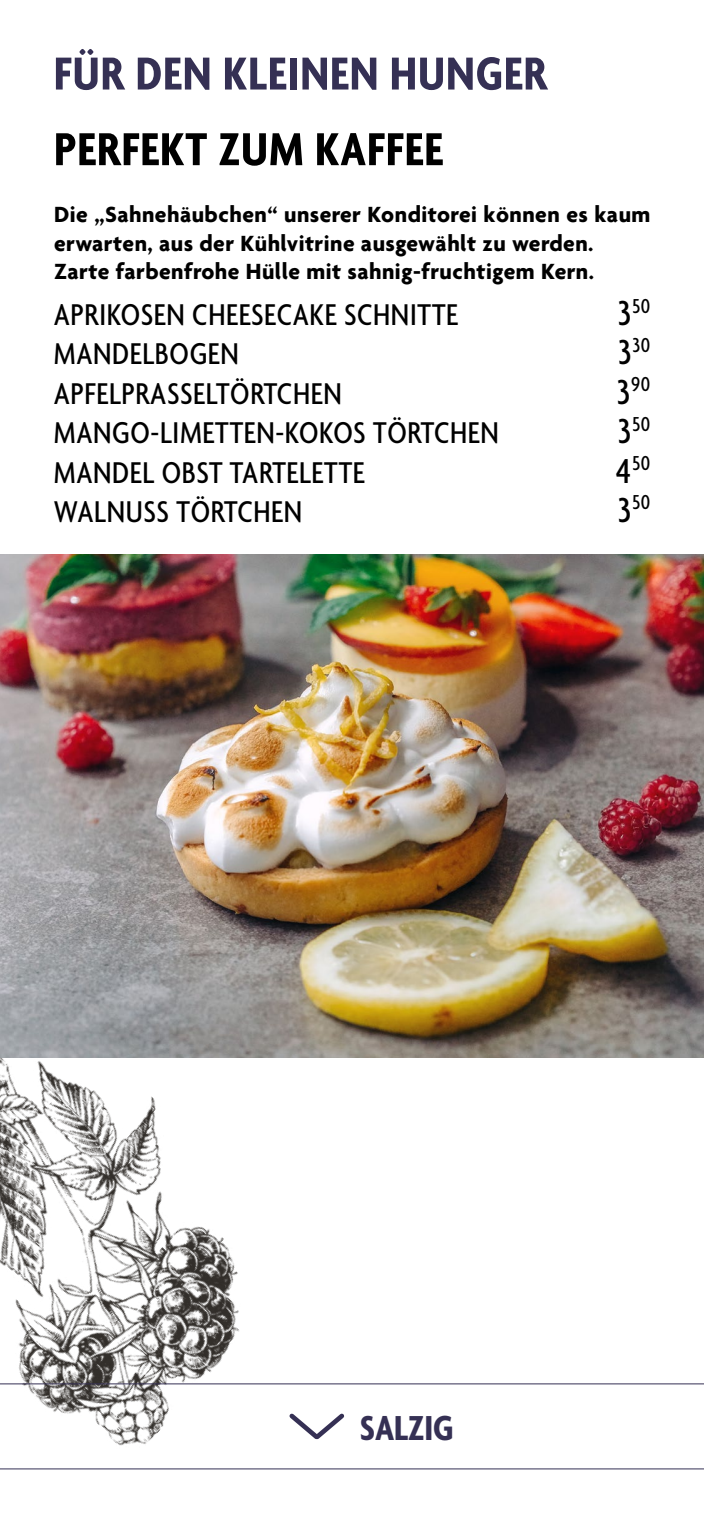
<style>
.page{position:relative;width:704px;height:1523px;background:#fff}
.page>*{position:absolute;margin:0;border:0;box-sizing:border-box;transform-origin:0 0}
.t1{font:700 condensed 50px "Agenda";letter-spacing:.02em;color:#353054}
.t2{font:700 condensed 50px "Agenda";letter-spacing:.02em;color:#000}
.t3{font:700 condensed 37.5px "Agenda";color:#353054}
.t4{font:500 condensed 32.5px "Agenda";letter-spacing:.02em;color:#000}
.t5{font:700 23.75px/28.5px "Agenda";letter-spacing:.02em;color:#000}
.t6{font:500 condensed 21.88px "Agenda";letter-spacing:.02em;color:#000}
.s1{font-size:37.5px}
</style>
<div class="page">
<img style="left:0;top:1057px;width:322px;height:413px">
<img style="left:0;top:554px;width:703px;height:503px">
<svg style="left:0;top:1383px;width:703px;height:86px"></svg>
<svg style="left:285px;top:1409px;width:63px;height:34px"></svg>
<h1 class="t1" style="left:54px;top:47px;width:494px">FÜR DEN KLEINEN HUNGER</h1>
<h1 class="t2" style="left:54px;top:122px;width:390px">PERFEKT ZUM KAFFEE</h1>
<p class="t5" style="left:54px;top:202px;width:597px">Die „Sahnehäubchen“ unserer Konditorei können es kaum erwarten, aus der Kühlvitrine ausgewählt zu werden.<br>Zarte farbenfrohe Hülle mit sahnig-fruchtigem Kern.</p>
<h3 class="t4" style="left:54px;top:297px;width:405px">APRIKOSEN CHEESECAKE SCHNITTE</h3>
<p class="t6" style="left:617px;top:294px;width:34px"><span class="s1">3</span>50</p>
<h3 class="t4" style="left:54px;top:336px;width:186px">MANDELBOGEN</h3>
<p class="t6" style="left:617px;top:333px;width:33px"><span class="s1">3</span>30</p>
<h3 class="t4" style="left:54px;top:376px;width:289px">APFELPRASSELTÖRTCHEN</h3>
<p class="t6" style="left:616px;top:372px;width:35px"><span class="s1">3</span>90</p>
<h3 class="t4" style="left:54px;top:415px;width:446px">MANGO-LIMETTEN-KOKOS TÖRTCHEN</h3>
<p class="t6" style="left:617px;top:412px;width:34px"><span class="s1">3</span>50</p>
<h3 class="t4" style="left:54px;top:455px;width:312px">MANDEL OBST TARTELETTE</h3>
<p class="t6" style="left:615px;top:451px;width:35px"><span class="s1">4</span>50</p>
<h3 class="t4" style="left:54px;top:494px;width:249px">WALNUSS TÖRTCHEN</h3>
<p class="t6" style="left:617px;top:491px;width:34px"><span class="s1">3</span>50</p>
<h2 class="t3" style="left:359px;top:1407px;width:95px">SALZIG</h2>
</div>
